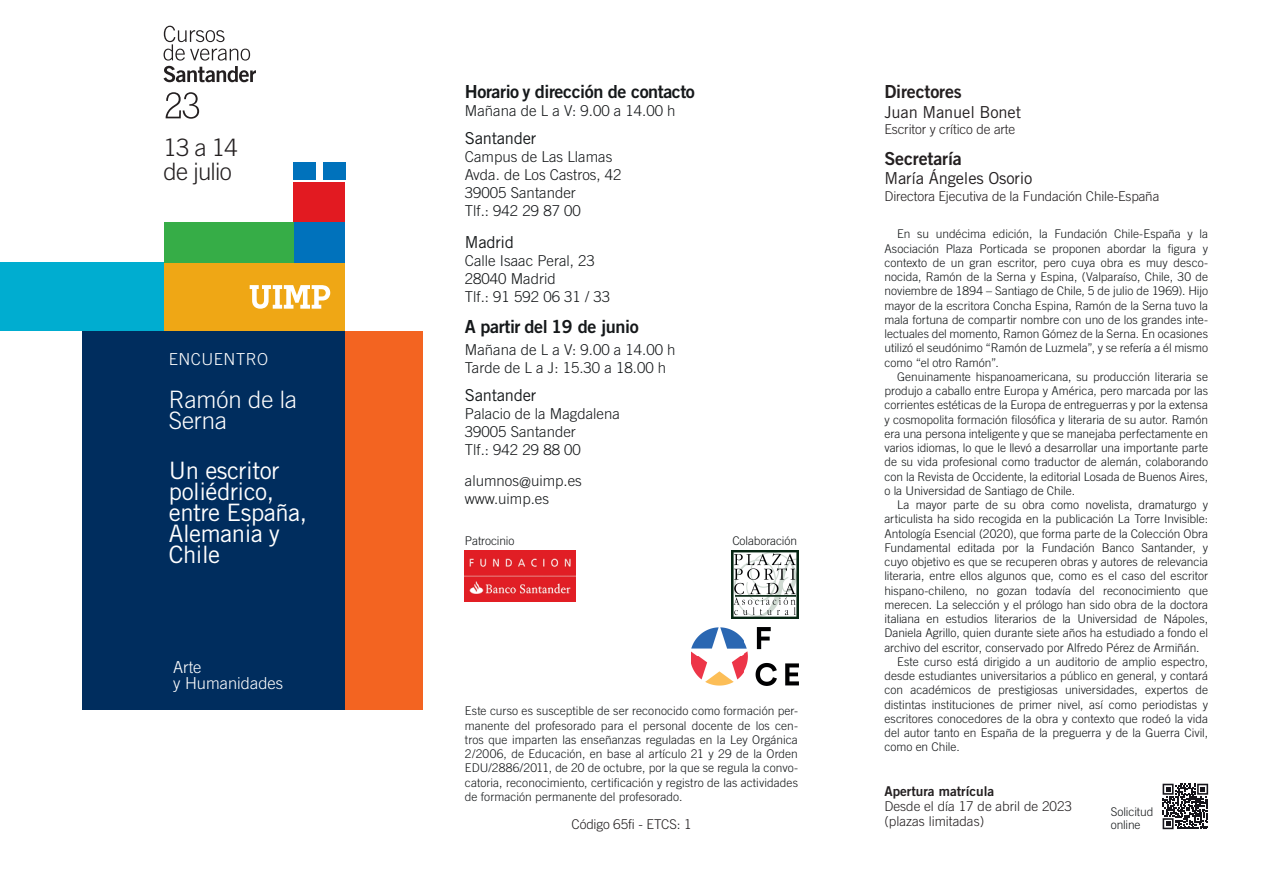
<style>
.page{position:relative;width:1263px;height:893px;background:#fff}
.page>*{position:absolute;margin:0;border:0;box-sizing:border-box;transform-origin:0 0}
.t1{font:24px/21px "Trade Gothic LT Std";letter-spacing:-.02em;color:#fff}
.t2{font:300 24px/21px "Trade Gothic LT Std";letter-spacing:-.005em;color:#fff}
.t3{font:300 24px/24px "Trade Gothic LT Std";letter-spacing:-.03em;color:#231f20}
.t4{font:18px "Trade Gothic LT Std Bd 2";letter-spacing:-.025em;color:#15181a}
.t5{font:18px "Trade Gothic LT Std Bd 2";letter-spacing:-.01em;color:#231f20}
.t6{font:16.5px "Trade Gothic LT Std";letter-spacing:-.01em;color:#231f20}
.t7{font:16.5px "Trade Gothic LT Std";letter-spacing:-.015em;color:#15181a}
.t8{font:300 16.5px/16.5px "Trade Gothic LT Std";color:#fff}
.t9{font:300 16.5px "Trade Gothic LT Std";letter-spacing:.03em;color:#fff}
.t10{font:300 15px/18px "Trade Gothic LT Std";color:#15181a}
.t11{font:300 13.5px/15px "Trade Gothic LT Std";letter-spacing:-.01em;color:#231f20}
.t12{font:13.5px "Trade Gothic LT Std Bd 2";color:#231f20}
.t13{font:300 12px/14.2px "Trade Gothic LT Std";color:#15181a;text-align:justify}
</style>
<div class="page">
<div style="left:0;top:262px;width:164px;height:69px;background:#00add0"></div>
<div style="left:164px;top:262px;width:181px;height:69px;background:#efa715"></div>
<div style="left:82px;top:331px;width:263px;height:379px;background:#002d5e"></div>
<div style="left:345px;top:331px;width:77px;height:379px;background:#f36421"></div>
<div style="left:293px;top:222px;width:52px;height:40px;background:#0072bc"></div>
<div style="left:164px;top:222px;width:129px;height:40px;background:#36ad47"></div>
<div style="left:293px;top:182px;width:52px;height:40px;background:#e21a21"></div>
<div style="left:293px;top:162px;width:22px;height:17px;background:#0072bc"></div>
<div style="left:323px;top:162px;width:22px;height:17px;background:#0072bc"></div>
<svg style="left:250px;top:285px;width:80px;height:24px"></svg>
<svg style="left:166px;top:92px;width:33px;height:27px"></svg>
<svg style="left:164px;top:26px;width:92px;height:56px"></svg>
<svg style="left:1162px;top:784px;width:46px;height:45px"></svg>
<img style="left:465px;top:551px;width:110px;height:51px">
<img style="left:731px;top:551px;width:67px;height:68px">
<img style="left:691px;top:628px;width:107px;height:58px">
<h1 class="t3" style="left:164px;top:135px;width:76px">13 a 14 de julio</h1>
<h3 class="t9" style="left:169px;top:349px;width:101px">ENCUENTRO</h3>
<h1 class="t2" style="left:169px;top:389px;width:130px">Ramón de la<br>Serna</h1>
<h1 class="t1" style="left:169px;top:460px;width:140px">Un escritor poliédrico, entre España,<br>Alemania y<br>Chile</h1>
<h3 class="t8" style="left:173px;top:658px;width:112px">Arte<br>y Humanidades</h3>
<h2 class="t4" style="left:465px;top:80px;width:232px">Horario y dirección de contacto</h2>
<p class="t10" style="left:465px;top:102px;width:212px">Mañana de L a V: 9.00 a 14.00 h</p>
<h3 class="t7" style="left:465px;top:128px;width:73px">Santander</h3>
<p class="t10" style="left:465px;top:148px;width:158px">Campus de Las Llamas<br>Avda. de Los Castros, 42<br>39005 Santander<br>Tlf.: 942 29 87 00</p>
<h3 class="t7" style="left:465px;top:232px;width:51px">Madrid</h3>
<p class="t10" style="left:465px;top:252px;width:147px">Calle Isaac Peral, 23<br>28040 Madrid<br>Tlf.: 91 592 06 31 / 33</p>
<h2 class="t4" style="left:465px;top:315px;width:175px">A partir del 19 de junio</h2>
<p class="t10" style="left:465px;top:341px;width:212px">Mañana de L a V: 9.00 a 14.00 h<br>Tarde de L a J: 15.30 a 18.00 h</p>
<h3 class="t7" style="left:465px;top:385px;width:73px">Santander</h3>
<p class="t10" style="left:465px;top:405px;width:157px">Palacio de la Magdalena<br>39005 Santander<br>Tlf.: 942 29 88 00</p>
<p class="t10" style="left:465px;top:472px;width:119px">alumnos@uimp.es www.uimp.es</p>
<p class="t13" style="left:465px;top:534px;width:51px">Patrocinio</p>
<p class="t13" style="left:732px;top:534px;width:66px">Colaboración</p>
<p class="t13" style="left:465px;top:704px;width:335px">Este curso es susceptible de ser reconocido como formación per&shy;manente del profesorado para el personal docente de los cen&shy;tros que imparten las enseñanzas reguladas en la Ley Orgánica 2/2006, de Educación, en base al artículo 21 y 29 de la Orden EDU/2886/2011, de 20 de octubre, por la que se regula la convo&shy;catoria, reconocimiento, certificación y registro de las actividades de formación permanente del profesorado.</p>
<p class="t11" style="left:571px;top:817px;width:122px">Código 65fi - ETCS: 1</p>
<h2 class="t5" style="left:884px;top:80px;width:79px">Directores</h2>
<h3 class="t6" style="left:884px;top:102px;width:138px">Juan Manuel Bonet</h3>
<p class="t11" style="left:884px;top:122px;width:132px">Escritor y crítico de arte</p>
<h2 class="t5" style="left:884px;top:147px;width:79px">Secretaría</h2>
<h3 class="t6" style="left:884px;top:168px;width:150px">María Ángeles Osorio</h3>
<p class="t11" style="left:884px;top:188px;width:276px">Directora Ejecutiva de la Fundación Chile-España</p>
<p class="t13" style="left:884px;top:227px;width:325px;text-indent:13px">En su undécima edición, la Fundación Chile-España y la Asociación Plaza Porticada se proponen abordar la figura y contexto de un gran escritor, pero cuya obra es muy desco&shy;nocida, Ramón de la Serna y Espina, (Valparaíso, Chile, 30 de noviembre de 1894 – Santiago de Chile, 5 de julio de 1969). Hijo mayor de la escritora Concha Espina, Ramón de la Serna tuvo la mala fortuna de compartir nombre con uno de los grandes inte&shy;lectuales del momento, Ramon Gómez de la Serna. En ocasiones utilizó el seudónimo “Ramón de Luzmela”, y se refería a él mismo como “el otro Ramón”.</p>
<p class="t13" style="left:884px;top:369px;width:325px;text-indent:13px">Genuinamente hispanoamericana, su producción literaria se produjo a caballo entre Europa y América, pero marcada por las corrientes estéticas de la Europa de entreguerras y por la extensa y cosmopolita formación filosófica y literaria de su autor. Ramón era una persona inteligente y que se manejaba perfectamente en varios idiomas, lo que le llevó a desarrollar una importante parte de su vida profesional como traductor de alemán, colaborando con la Revista de Occidente, la editorial Losada de Buenos Aires, o la Universidad de Santiago de Chile.</p>
<p class="t13" style="left:897px;top:498px;width:312px">La mayor parte de su obra como novelista, dramaturgo y</p>
<p class="t13" style="left:884px;top:512px;width:325px">articulista ha sido recogida en la publicación La Torre Invisible:</p>
<p class="t13" style="left:884px;top:526px;width:325px">Antología Esencial (2020), que forma parte de la Colección Obra</p>
<p class="t13" style="left:884px;top:540px;width:325px">Fundamental editada por la Fundación Banco Santander, y</p>
<p class="t13" style="left:884px;top:555px;width:325px">cuyo objetivo es que se recuperen obras y autores de relevancia</p>
<p class="t13" style="left:884px;top:569px;width:325px">literaria, entre ellos algunos que, como es el caso del escritor</p>
<p class="t13" style="left:884px;top:583px;width:325px">hispano-chileno, no gozan todavía del reconocimiento que</p>
<p class="t13" style="left:884px;top:597px;width:325px">merecen. La selección y el prólogo han sido obra de la doctora</p>
<p class="t13" style="left:884px;top:612px;width:325px">italiana en estudios literarios de la Universidad de Nápoles,</p>
<p class="t13" style="left:884px;top:626px;width:325px">Daniela Agrillo, quien durante siete años ha estudiado a fondo el</p>
<p class="t13" style="left:884px;top:640px;width:317px">archivo del escritor, conservado por Alfredo Pérez de Armiñán.</p>
<p class="t13" style="left:897px;top:654px;width:312px">Este curso está dirigido a un auditorio de amplio espectro,</p>
<p class="t13" style="left:884px;top:668px;width:325px">desde estudiantes universitarios a público en general, y contará</p>
<p class="t13" style="left:884px;top:683px;width:325px">con académicos de prestigiosas universidades, expertos de</p>
<p class="t13" style="left:884px;top:697px;width:325px">distintas instituciones de primer nivel, así como periodistas y</p>
<p class="t13" style="left:884px;top:711px;width:325px">escritores conocedores de la obra y contexto que rodeó la vida</p>
<p class="t13" style="left:884px;top:725px;width:325px">del autor tanto en España de la preguerra y de la Guerra Civil,</p>
<p class="t13" style="left:884px;top:740px;width:77px">como en Chile.</p>
<p class="t12" style="left:884px;top:783px;width:111px">Apertura matrícula</p>
<p class="t11" style="left:884px;top:799px;width:189px">Desde el día 17 de abril de 2023 (plazas limitadas)</p>
<p class="t13" style="left:1111px;top:804px;width:44px;line-height:13.5px">Solicitud online</p>
</div>
